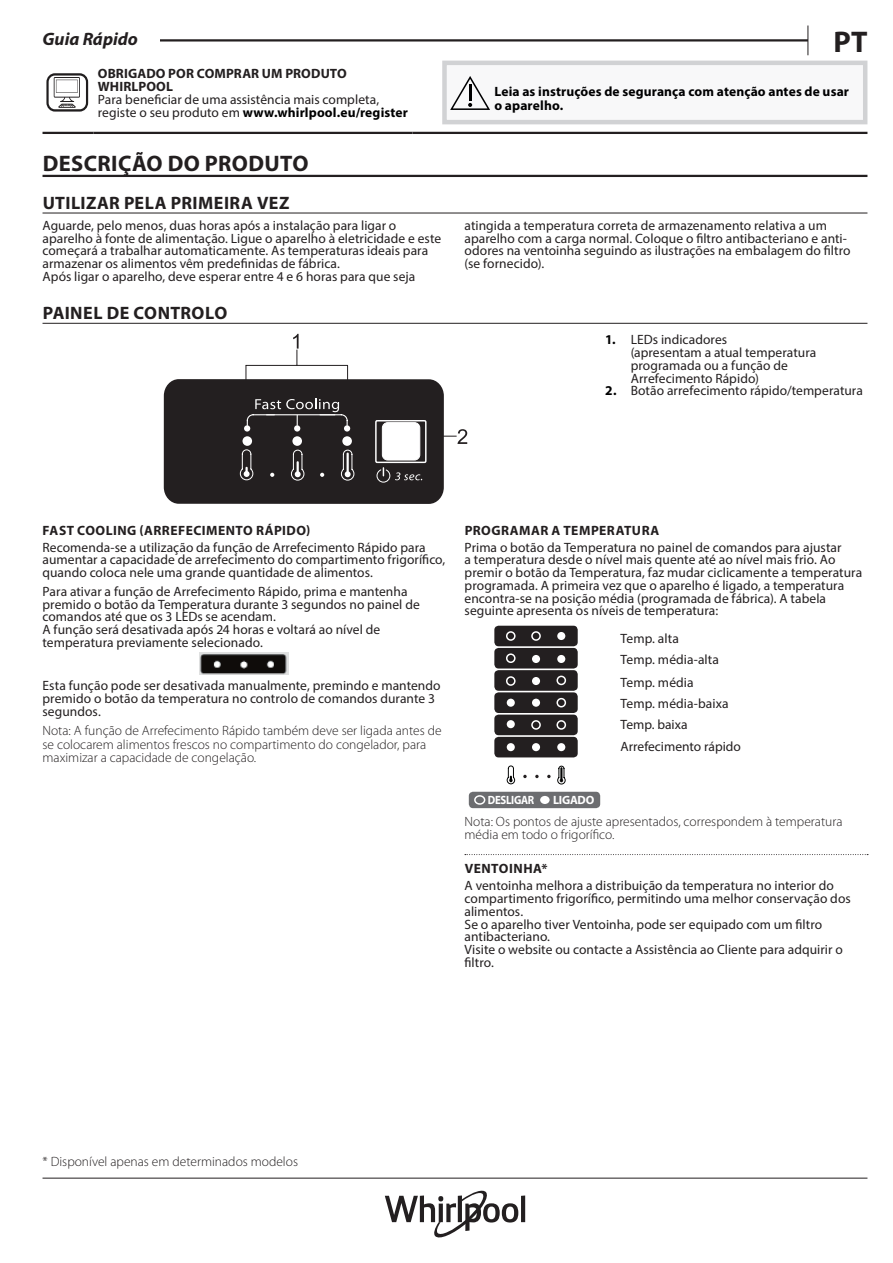
<style>
.page{position:relative;width:893px;height:1263px;background:#fff}
.page>*{position:absolute;margin:0;border:0;box-sizing:border-box;transform-origin:0 0}
.t1{font:700 30px "Myriad Pro";color:#231f20}
.t2{font:700 22.5px "Myriad Pro";letter-spacing:.015em;color:#231f20}
.t3{font:700 18px "Myriad Pro";letter-spacing:.025em;color:#231f20}
.t4{font:italic 700 18px "Myriad Pro";color:#231f20}
.t5{font:13.5px/12.8px "Myriad Pro";letter-spacing:.005em;color:#231f20}
.t6{font:300 13.5px/13.5px "Myriad Pro";color:#231f20}
.t7{font:700 13.5px/12.8px "Myriad Pro";letter-spacing:.025em;color:#231f20}
.t8{font:700 13.5px/14.2px "Myriad Pro";letter-spacing:.01em;color:#000001}
.t9{font:700 12px "Myriad Pro";letter-spacing:-.025em;color:#fff;scale:.9 1}
.t10{font:700 12px "Myriad Pro";letter-spacing:-.025em;color:#fff}
.s1{font-weight:700;color:#000001}
</style>
<div class="page">
<hr style="left:43px;top:1178px;width:824px;height:1px;background:#231f20">
<svg style="left:807px;top:26px;width:1px;height:29px"></svg>
<hr style="left:43px;top:39px;width:765px;height:3px;background:#231f20">
<div style="left:43px;top:26px;width:117px;height:19px;background:#fff"></div>
<hr style="left:521px;top:1195px;width:4px;height:27px;background:#231f20">
<svg style="left:385px;top:1191px;width:133px;height:46px"></svg>
<hr style="left:43px;top:175px;width:824px;height:2px;background:#231f20">
<hr style="left:43px;top:213px;width:824px;height:1px;background:#231f20">
<hr style="left:43px;top:132px;width:51px;height:2px;background:#231f20">
<hr style="left:94px;top:132px;width:318px;height:2px;background:#231f20">
<hr style="left:412px;top:132px;width:455px;height:2px;background:#231f20">
<svg style="left:46px;top:73px;width:42px;height:39px"></svg>
<div style="left:444px;top:63px;width:421px;height:59px;background:#f8f8f9"></div>
<div style="left:442px;top:61px;width:425px;height:63px;border:4px solid #d1d2d4"></div>
<svg style="left:450px;top:76px;width:40px;height:34px"></svg>
<hr style="left:43px;top:323px;width:824px;height:1px;background:#231f20">
<svg style="left:164px;top:334px;width:303px;height:170px"></svg>
<img style="left:199px;top:653px;width:89px;height:21px">
<svg style="left:465px;top:854px;width:403px;height:1px"></svg>
<div style="left:469px;top:792px;width:131px;height:16px;background:#6c6d70;border-radius:4px"></div>
<div style="left:540px;top:796px;width:10px;height:8px;background:#fff;border-radius:50%"></div>
<div style="left:474px;top:795px;width:11px;height:10px;border:2px solid #fff;border-radius:50%"></div>
<div style="left:494px;top:626px;width:84px;height:20px;background:#231f20;border-radius:4px"></div>
<div style="left:494px;top:670px;width:84px;height:21px;background:#231f20;border-radius:4px"></div>
<div style="left:494px;top:715px;width:84px;height:20px;background:#231f20;border-radius:4px"></div>
<div style="left:494px;top:648px;width:84px;height:20px;background:#231f20;border-radius:4px"></div>
<div style="left:494px;top:692px;width:84px;height:21px;background:#231f20;border-radius:4px"></div>
<div style="left:494px;top:737px;width:84px;height:20px;background:#231f20;border-radius:4px"></div>
<svg style="left:505px;top:631px;width:11px;height:55px"></svg>
<div style="left:507px;top:699px;width:8px;height:8px;background:#fff;border-radius:50%"></div>
<div style="left:507px;top:720px;width:8px;height:8px;background:#fff;border-radius:50%"></div>
<div style="left:507px;top:743px;width:8px;height:8px;background:#fff;border-radius:50%"></div>
<svg style="left:530px;top:631px;width:12px;height:99px"></svg>
<div style="left:532px;top:655px;width:8px;height:8px;background:#fff;border-radius:50%"></div>
<div style="left:532px;top:677px;width:8px;height:8px;background:#fff;border-radius:50%"></div>
<div style="left:532px;top:699px;width:8px;height:8px;background:#fff;border-radius:50%"></div>
<div style="left:532px;top:743px;width:8px;height:8px;background:#fff;border-radius:50%"></div>
<svg style="left:556px;top:675px;width:11px;height:55px"></svg>
<div style="left:557px;top:632px;width:8px;height:8px;background:#fff;border-radius:50%"></div>
<div style="left:557px;top:655px;width:8px;height:8px;background:#fff;border-radius:50%"></div>
<div style="left:557px;top:743px;width:8px;height:8px;background:#fff;border-radius:50%"></div>
<svg style="left:523px;top:775px;width:4px;height:3px"></svg>
<svg style="left:535px;top:775px;width:4px;height:3px"></svg>
<svg style="left:547px;top:775px;width:4px;height:3px"></svg>
<svg style="left:506px;top:765px;width:9px;height:19px"></svg>
<svg style="left:557px;top:765px;width:9px;height:19px"></svg>
<h3 class="t4" style="left:43px;top:28px;width:97px">Guia Rápido</h3>
<h1 class="t1" style="left:834px;top:22px;width:35px">PT</h1>
<p class="t7" style="left:98px;top:67px;width:251px">OBRIGADO POR COMPRAR UM PRODUTO<br>WHIRLPOOL</p>
<p class="t5" style="left:98px;top:93px;width:312px">Para beneficiar de uma assistência mais completa, registe o seu produto em <span class="s1">www.whirlpool.eu/register</span></p>
<p class="t8" style="left:494px;top:84px;width:356px">Leia as instruções de segurança com atenção antes de usar o aparelho.</p>
<h2 class="t2" style="left:43px;top:148px;width:267px">DESCRIÇÃO DO PRODUTO</h2>
<h3 class="t3" style="left:43px;top:191px;width:248px">UTILIZAR PELA PRIMEIRA VEZ</h3>
<p class="t5" style="left:43px;top:219px;width:400px">Aguarde, pelo menos, duas horas após a instalação para ligar o aparelho à fonte de alimentação. Ligue o aparelho à eletricidade e este começará a trabalhar automaticamente. As temperaturas ideais para armazenar os alimentos vêm predefinidas de fábrica.<br>Após ligar o aparelho, deve esperar entre 4 e 6 horas para que seja</p>
<p class="t5" style="left:465px;top:219px;width:387px">atingida a temperatura correta de armazenamento relativa a um aparelho com a carga normal. Coloque o filtro antibacteriano e anti&shy;odores na ventoinha seguindo as ilustrações na embalagem do filtro (se fornecido).</p>
<h3 class="t3" style="left:43px;top:301px;width:186px">PAINEL DE CONTROLO</h3>
<p class="t5" style="left:631px;top:333px;width:187px;text-indent:-26px"><span class="s1">1.</span> LEDs indicadores<br>(apresentam a atual temperatura programada ou a função de<br>Arrefecimento Rápido)</p>
<p class="t5" style="left:605px;top:384px;width:259px"><span class="s1">2.</span> Botão arrefecimento rápido/temperatura</p>
<p class="t7" style="left:43px;top:523px;width:269px">FAST COOLING (ARREFECIMENTO RÁPIDO)</p>
<p class="t5" style="left:43px;top:541px;width:404px">Recomenda-se a utilização da função de Arrefecimento Rápido para aumentar a capacidade de arrefecimento do compartimento frigorífico, quando coloca nele uma grande quantidade de alimentos.</p>
<p class="t5" style="left:43px;top:585px;width:379px">Para ativar a função de Arrefecimento Rápido, prima e mantenha premido o botão da Temperatura durante 3 segundos no painel de comandos até que os 3 LEDs se acendam.<br>A função será desativada após 24 horas e voltará ao nível de temperatura previamente selecionado.</p>
<p class="t5" style="left:43px;top:679px;width:400px">Esta função pode ser desativada manualmente, premindo e mantendo premido o botão da temperatura no controlo de comandos durante 3 segundos.</p>
<p class="t6" style="left:43px;top:724px;width:401px">Nota: A função de Arrefecimento Rápido também deve ser ligada antes de se colocarem alimentos frescos no compartimento do congelador, para maximizar a capacidade de congelação.</p>
<p class="t7" style="left:465px;top:523px;width:196px">PROGRAMAR A TEMPERATURA</p>
<p class="t5" style="left:465px;top:541px;width:399px">Prima o botão da Temperatura no painel de comandos para ajustar<br>a temperatura desde o nível mais quente até ao nível mais frio. Ao premir o botão da Temperatura, faz mudar ciclicamente a temperatura programada. A primeira vez que o aparelho é ligado, a temperatura encontra-se na posição média (programada de fábrica). A tabela seguinte apresenta os níveis de temperatura:</p>
<p class="t9" style="left:488px;top:792px;width:53px">DESLIGAR</p>
<p class="t10" style="left:553px;top:792px;width:43px">LIGADO</p>
<p class="t5" style="left:621px;top:627px;width:100px;line-height:21px">Temp. alta<br>Temp. média-alta</p>
<p class="t5" style="left:621px;top:672px;width:122px;line-height:21.1px">Temp. média<br>Temp. média-baixa<br>Temp. baixa<br>Arrefecimento rápido</p>
<p class="t6" style="left:465px;top:814px;width:379px">Nota: Os pontos de ajuste apresentados, correspondem à temperatura média em todo o frigorífico.</p>
<p class="t7" style="left:465px;top:862px;width:85px">VENTOINHA*</p>
<p class="t5" style="left:465px;top:879px;width:388px">A ventoinha melhora a distribuição da temperatura no interior do compartimento frigorífico, permitindo uma melhor conservação dos alimentos.<br>Se o aparelho tiver Ventoinha, pode ser equipado com um filtro antibacteriano.<br>Visite o website ou contacte a Assistência ao Cliente para adquirir o filtro.</p>
<p class="t6" style="left:43px;top:1155px;width:257px">* Disponível apenas em determinados modelos</p>
</div>
